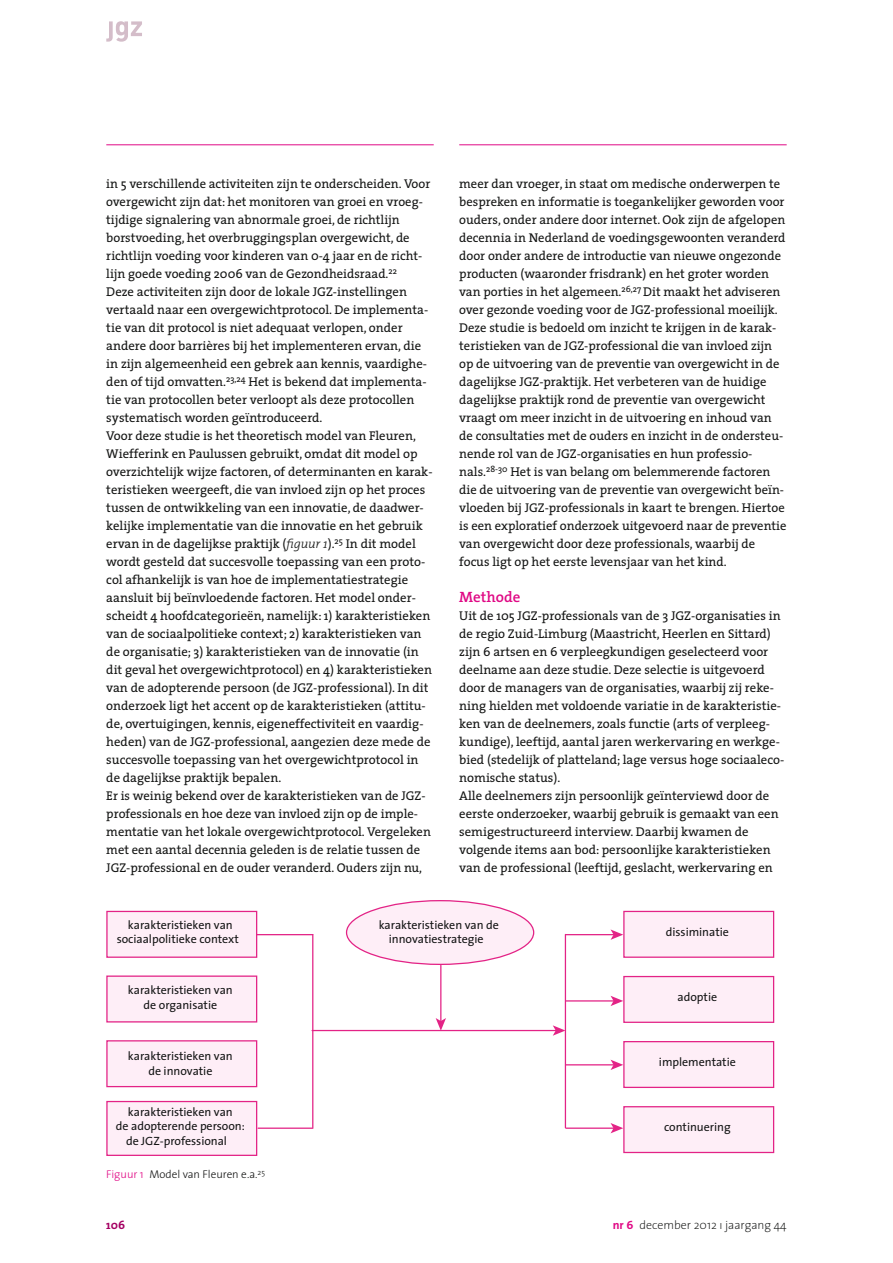
<style>
.page{position:relative;width:893px;height:1263px;background:#fff}
.page>*{position:absolute;margin:0;border:0;box-sizing:border-box;transform-origin:0 0}
.t1{font:600 15px "The Serif";color:#e00985}
.t2{font:12.75px/18px "The Serif";color:#131413}
.t3{font:12px/14.4px "The Sans";letter-spacing:-.005em;color:#141515;text-align:center}
.t4{font:200 12px "The Sans";color:#131413}
.t5{font:700 12px "The Serif";color:#a50063}
.t6{font:300 11.25px "The Sans";color:#131413}
.s1{font-weight:300;font-style:italic}
.s2{color:#e00985}
.s3{font-weight:700;color:#e00985}
.s4{font-family:"The Sans Bold Caps";font-weight:400;color:#e00985}
</style>
<div class="page">
<svg style="left:106px;top:21px;width:36px;height:21px"></svg>
<hr style="left:459px;top:145px;width:328px;height:1px;background:#e00985">
<hr style="left:106px;top:145px;width:328px;height:1px;background:#e00985">
<div style="left:107px;top:911px;width:150px;height:46px;background:#feeef7"></div>
<div style="left:106px;top:911px;width:151px;height:47px;border:1px solid #e32386"></div>
<div style="left:107px;top:976px;width:150px;height:46px;background:#feeef7"></div>
<div style="left:106px;top:975px;width:151px;height:47px;border:1px solid #e32386"></div>
<div style="left:107px;top:1041px;width:150px;height:45px;background:#feeef7"></div>
<div style="left:106px;top:1040px;width:151px;height:47px;border:1px solid #e32386"></div>
<div style="left:347px;top:901px;width:187px;height:63px;background:#feeef7;border-radius:50%"></div>
<hr style="left:257px;top:934px;width:56px;height:1px;background:#e32386">
<hr style="left:258px;top:1127px;width:54px;height:2px;background:#e32386">
<hr style="left:566px;top:934px;width:48px;height:1px;background:#e32386">
<svg style="left:611px;top:929px;width:12px;height:11px"></svg>
<hr style="left:440px;top:965px;width:1px;height:57px;background:#e32386">
<svg style="left:436px;top:1018px;width:10px;height:12px"></svg>
<hr style="left:566px;top:1000px;width:48px;height:1px;background:#e32386">
<svg style="left:611px;top:996px;width:12px;height:10px"></svg>
<hr style="left:566px;top:1064px;width:48px;height:1px;background:#e32386">
<svg style="left:611px;top:1060px;width:12px;height:10px"></svg>
<hr style="left:566px;top:1127px;width:48px;height:2px;background:#e32386">
<svg style="left:611px;top:1123px;width:12px;height:10px"></svg>
<hr style="left:312px;top:934px;width:1px;height:194px;background:#e32386">
<hr style="left:312px;top:1030px;width:244px;height:1px;background:#e32386">
<svg style="left:553px;top:1025px;width:12px;height:11px"></svg>
<hr style="left:565px;top:934px;width:1px;height:194px;background:#e32386">
<div style="left:107px;top:1101px;width:150px;height:54px;background:#feeef7"></div>
<div style="left:106px;top:1101px;width:151px;height:55px;border:1px solid #e32386"></div>
<div style="left:624px;top:911px;width:150px;height:46px;background:#feeef7"></div>
<div style="left:623px;top:911px;width:151px;height:47px;border:1px solid #e32386"></div>
<div style="left:624px;top:976px;width:150px;height:46px;background:#feeef7"></div>
<div style="left:623px;top:976px;width:151px;height:47px;border:1px solid #e32386"></div>
<div style="left:624px;top:1042px;width:150px;height:45px;background:#feeef7"></div>
<div style="left:623px;top:1041px;width:151px;height:47px;border:1px solid #e32386"></div>
<div style="left:624px;top:1107px;width:150px;height:45px;background:#feeef7"></div>
<div style="left:623px;top:1106px;width:151px;height:47px;border:1px solid #e32386"></div>
<p class="t2" style="left:106px;top:176px;width:328px">in 5 verschillende activiteiten zijn te onderscheiden. Voor overgewicht zijn dat: het monitoren van groei en vroeg&shy;tijdige signalering van abnormale groei, de richtlijn borstvoeding, het overbruggingsplan overgewicht, de richtlijn voeding voor kinderen van 0-4 jaar en de richt&shy;lijn goede voeding 2006 van de Gezondheidsraad.<sup>22<br></sup>Deze activiteiten zijn door de lokale JGZ-instellingen vertaald naar een overgewichtprotocol. De implementa&shy;tie van dit protocol is niet adequaat verlopen, onder andere door barrières bij het implementeren ervan, die in zijn algemeenheid een gebrek aan kennis, vaardighe&shy;den of tijd omvatten.<sup>23,24</sup> Het is bekend dat implementa&shy;tie van protocollen beter verloopt als deze protocollen systematisch worden geïntroduceerd.<br>Voor deze studie is het theoretisch model van Fleuren, Wiefferink en Paulussen gebruikt, omdat dit model op overzichtelijk wijze factoren, of determinanten en karak&shy;teristieken weergeeft, die van invloed zijn op het proces tussen de ontwikkeling van een innovatie, de daadwer&shy;kelijke implementatie van die innovatie en het gebruik ervan in de dagelijkse praktijk (<span class="s1">figuur 1</span>).<sup>25</sup> In dit model wordt gesteld dat succesvolle toepassing van een proto&shy;col afhankelijk is van hoe de implementatiestrategie aansluit bij beïnvloedende factoren. Het model onder&shy;scheidt 4 hoofdcategorieën, namelijk: 1) karakteristieken van de sociaalpolitieke context; 2) karakteristieken van de organisatie; 3) karakteristieken van de innovatie (in dit geval het overgewichtprotocol) en 4) karakteristieken van de adopterende persoon (de JGZ-professional). In dit onderzoek ligt het accent op de karakteristieken (attitu&shy;de, overtuigingen, kennis, eigeneffectiviteit en vaardig&shy;heden) van de JGZ-professional, aangezien deze mede de succesvolle toepassing van het overgewichtprotocol in de dagelijkse praktijk bepalen.<br>Er is weinig bekend over de karakteristieken van de JGZ&shy;professionals en hoe deze van invloed zijn op de imple&shy;mentatie van het lokale overgewichtprotocol. Vergeleken met een aantal decennia geleden is de relatie tussen de JGZ-professional en de ouder veranderd. Ouders zijn nu,</p>
<p class="t2" style="left:459px;top:176px;width:329px">meer dan vroeger, in staat om medische onderwerpen te bespreken en informatie is toegankelijker geworden voor ouders, onder andere door internet. Ook zijn de afgelopen decennia in Nederland de voedingsgewoonten veranderd door onder andere de introductie van nieuwe ongezonde producten (waaronder frisdrank) en het groter worden van porties in het algemeen.<sup>26,27</sup> Dit maakt het adviseren over gezonde voeding voor de JGZ-professional moeilijk.<br>Deze studie is bedoeld om inzicht te krijgen in de karak&shy;teristieken van de JGZ-professional die van invloed zijn op de uitvoering van de preventie van overgewicht in de dagelijkse JGZ-praktijk. Het verbeteren van de huidige dagelijkse praktijk rond de preventie van overgewicht vraagt om meer inzicht in de uitvoering en inhoud van de consultaties met de ouders en inzicht in de ondersteu&shy;nende rol van de JGZ-organisaties en hun professio&shy;nals.<sup>28-30</sup> Het is van belang om belemmerende factoren die de uitvoering van de preventie van overgewicht beïn&shy;vloeden bij JGZ-professionals in kaart te brengen. Hiertoe is een exploratief onderzoek uitgevoerd naar de preventie van overgewicht door deze professionals, waarbij de focus ligt op het eerste levensjaar van het kind.</p>
<p class="t1" style="left:459px;top:591px;width:63px">Methode</p>
<p class="t2" style="left:459px;top:608px;width:327px">Uit de 105 JGZ-professionals van de 3 JGZ-organisaties in de regio Zuid-Limburg (Maastricht, Heerlen en Sittard) zijn 6 artsen en 6 verpleegkundigen geselecteerd voor deelname aan deze studie. Deze selectie is uitgevoerd door de managers van de organisaties, waarbij zij reke&shy;ning hielden met voldoende variatie in de karakteristie&shy;ken van de deelnemers, zoals functie (arts of verpleeg&shy;kundige), leeftijd, aantal jaren werkervaring en werkge&shy;bied (stedelijk of platteland; lage versus hoge sociaaleco&shy;nomische status).<br>Alle deelnemers zijn persoonlijk geïnterviewd door de eerste onderzoeker, waarbij gebruik is gemaakt van een semigestructureerd interview. Daarbij kwamen de volgende items aan bod: persoonlijke karakteristieken van de professional (leeftijd, geslacht, werkervaring en</p>
<p class="t3" style="left:117px;top:919px;width:124px">karakteristieken van sociaalpolitieke context</p>
<p class="t3" style="left:128px;top:984px;width:106px">karakteristieken van de organisatie</p>
<p class="t3" style="left:128px;top:1050px;width:106px">karakteristieken van de innovatie</p>
<p class="t3" style="left:128px;top:1105px;width:106px">karakteristieken van</p>
<p class="t3" style="left:116px;top:1120px;width:130px">de adopterende persoon:</p>
<p class="t3" style="left:126px;top:1134px;width:103px">de JGZ-professional</p>
<p class="t6" style="left:106px;top:1170px;width:160px"><span class="s2">Figuur 1</span> Model van Fleuren e.a.<sup>25</sup></p>
<p class="t3" style="left:379px;top:918px;width:122px">karakteristieken van de innovatiestrategie</p>
<p class="t3" style="left:666px;top:926px;width:65px">dissiminatie</p>
<p class="t3" style="left:678px;top:991px;width:41px">adoptie</p>
<p class="t3" style="left:659px;top:1056px;width:78px">implementatie</p>
<p class="t3" style="left:664px;top:1121px;width:68px">continuering</p>
<p class="t5" style="left:106px;top:1220px;width:20px">106</p>
<p class="t4" style="left:613px;top:1220px;width:175px"><span class="s3">nr</span> <span class="s4">6</span> december 2012 ı jaargang 44</p>
</div>
